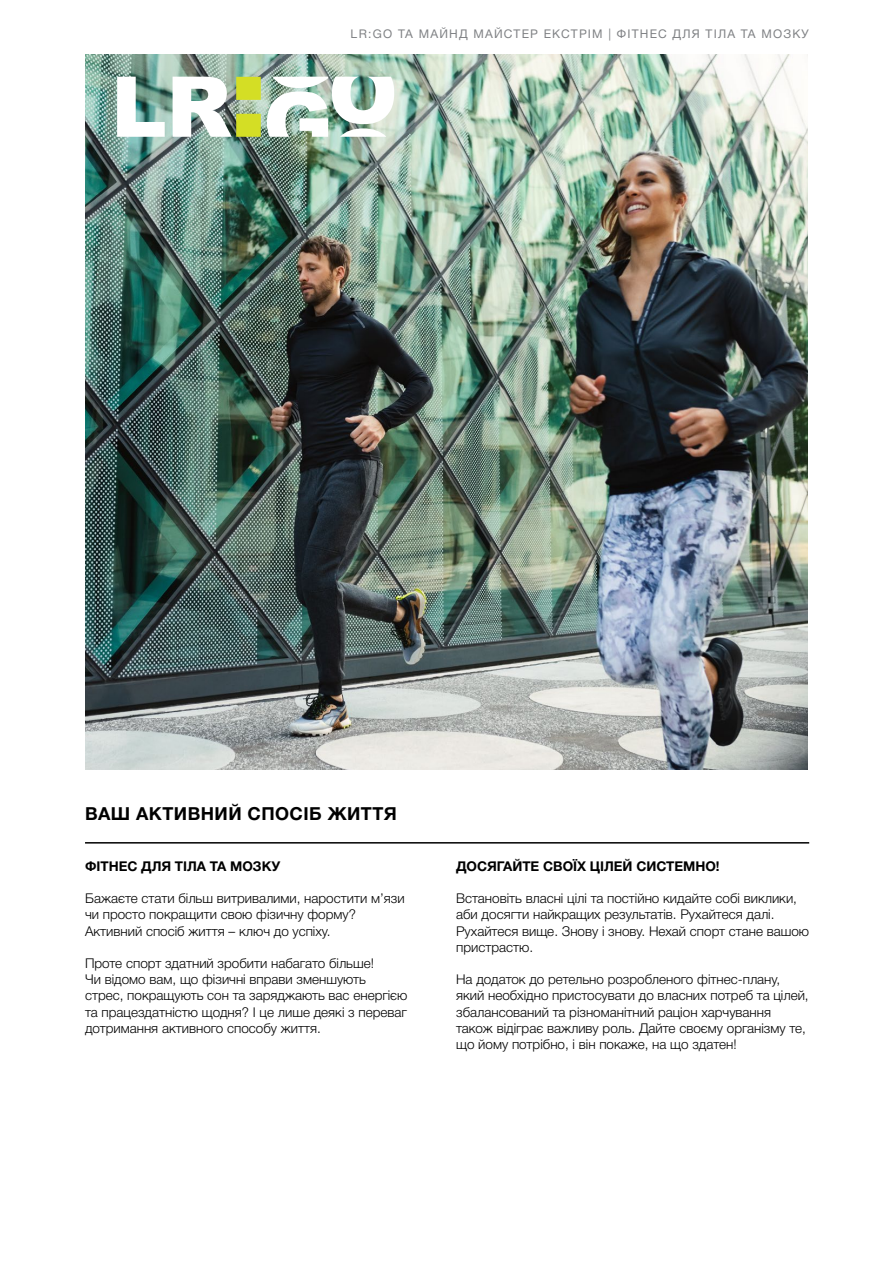
<style>
.page{position:relative;width:893px;height:1263px;background:#fff}
.page>*{position:absolute;margin:0;border:0;box-sizing:border-box;transform-origin:0 0}
.t1{font:900 84px "Arial";color:#fff}
.t2{font:700 18px "Helvetica Neue Cyr";letter-spacing:.025em;color:#000}
.t3{font:300 13.5px/16.2px "Helvetica Neue Cyr";color:#000}
.t4{font:700 13.5px "Helvetica Neue Cyr";color:#000}
.t5{font:12px "Helvetica Neue Cyr";letter-spacing:.1em;color:#808285}
.s1{font-size:115.65px;color:#d4de25}
</style>
<div class="page">
<img style="left:85px;top:54px;width:723px;height:716px">
<img style="left:267px;top:77px;width:127px;height:60px">
<hr style="left:85px;top:842px;width:724px;height:1px;background:#000">
<h1 class="t1" style="left:111px;top:46px;width:158px">LR<span class="s1">:</span></h1>
<p class="t5" style="left:351px;top:28px;width:460px">LR:GO ТА МАЙНД МАЙСТЕР ЕКСТРІМ | ФІТНЕС ДЛЯ ТІЛА ТА МОЗКУ</p>
<h2 class="t2" style="left:85px;top:803px;width:313px">ВАШ АКТИВНИЙ СПОСІБ ЖИТТЯ</h2>
<p class="t4" style="left:85px;top:858px;width:197px">ФІТНЕС ДЛЯ ТІЛА ТА МОЗКУ</p>
<p class="t3" style="left:85px;top:890px;width:321px">Бажаєте стати більш витривалими, наростити м’язи чи просто покращити свою фізичну форму?<br>Активний спосіб життя – ключ до успіху.</p>
<p class="t3" style="left:85px;top:955px;width:324px">Проте спорт здатний зробити набагато більше!<br>Чи відомо вам, що фізичні вправи зменшують стрес, покращують сон та заряджають вас енергією та працездатністю щодня? І це лише деякі з переваг дотримання активного способу життя.</p>
<p class="t4" style="left:456px;top:858px;width:265px">ДОСЯГАЙТЕ СВОЇХ ЦІЛЕЙ СИСТЕМНО!</p>
<p class="t3" style="left:456px;top:890px;width:355px">Встановіть власні цілі та постійно кидайте собі виклики, аби досягти найкращих результатів. Рухайтеся далі.<br>Рухайтеся вище. Знову і знову. Нехай спорт стане вашою пристрастю.</p>
<p class="t3" style="left:456px;top:971px;width:354px">На додаток до ретельно розробленого фітнес-плану, який необхідно пристосувати до власних потреб та цілей, збалансований та різноманітний раціон харчування також відіграє важливу роль. Дайте своєму організму те, що йому потрібно, і він покаже, на що здатен!</p>
</div>
